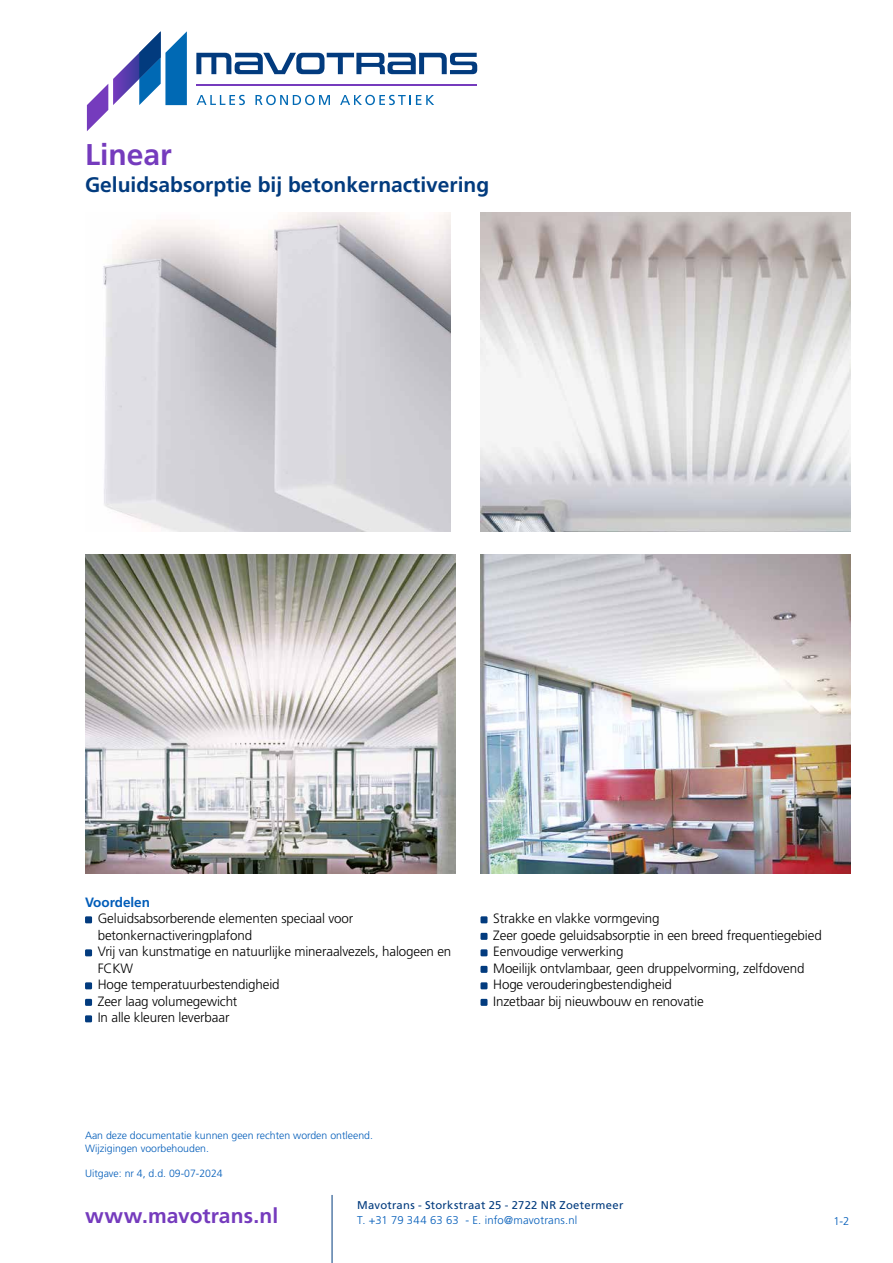
<style>
.page{position:relative;width:893px;height:1263px;background:#fff}
.page>*{position:absolute;margin:0;border:0;box-sizing:border-box;transform-origin:0 0}
.t1{font:700 30px "Frutiger LT Std";color:#753bbd}
.t2{font:700 21px "Frutiger LT Std";color:#023b7e}
.t3{font:700 21px "Frutiger LT Std";letter-spacing:.005em;color:#753bbd}
.t4{font:300 13.5px/16.5px "Frutiger LT Std";letter-spacing:-.01em;color:#000}
.t5{font:700 13.5px "Frutiger LT Std";color:#005cb9}
.t6{font:11.25px "Frutiger LT Std";letter-spacing:.025em;color:#023b7e}
.t7{font:300 11.25px "Frutiger LT Std";letter-spacing:.015em;color:#005cb9}
.t8{font:300 10.5px/12.6px "Frutiger LT Std";color:#005cb9}
</style>
<div class="page">
<div style="left:85px;top:916px;width:7px;height:7px;background:#023b7e"></div>
<div style="left:85px;top:949px;width:7px;height:7px;background:#023b7e"></div>
<div style="left:85px;top:982px;width:7px;height:7px;background:#023b7e"></div>
<div style="left:85px;top:999px;width:7px;height:7px;background:#023b7e"></div>
<div style="left:85px;top:1015px;width:7px;height:7px;background:#023b7e"></div>
<div style="left:480px;top:916px;width:7px;height:7px;background:#023b7e"></div>
<div style="left:480px;top:933px;width:7px;height:7px;background:#023b7e"></div>
<div style="left:480px;top:949px;width:7px;height:7px;background:#023b7e"></div>
<div style="left:480px;top:966px;width:7px;height:7px;background:#023b7e"></div>
<div style="left:480px;top:982px;width:7px;height:7px;background:#023b7e"></div>
<div style="left:480px;top:999px;width:7px;height:7px;background:#023b7e"></div>
<img style="left:480px;top:555px;width:370px;height:319px">
<img style="left:85px;top:555px;width:370px;height:319px">
<svg style="left:87px;top:31px;width:100px;height:100px"></svg>
<svg style="left:196px;top:53px;width:281px;height:21px"></svg>
<hr style="left:196px;top:84px;width:281px;height:1px;background:#753bbd">
<svg style="left:197px;top:95px;width:48px;height:10px"></svg>
<svg style="left:255px;top:95px;width:75px;height:10px"></svg>
<svg style="left:340px;top:95px;width:94px;height:10px"></svg>
<hr style="left:332px;top:1195px;width:1px;height:68px;background:#023b7e">
<img style="left:480px;top:213px;width:370px;height:318px">
<img style="left:103px;top:213px;width:348px;height:318px">
<h1 class="t1" style="left:85px;top:137px;width:88px">Linear</h1>
<h2 class="t2" style="left:85px;top:172px;width:406px">Geluidsabsorptie bij betonkernactivering</h2>
<p class="t5" style="left:85px;top:894px;width:67px">Voordelen</p>
<p class="t4" style="left:98px;top:911px;width:355px">Geluidsabsorberende elementen speciaal voor betonkernactiveringplafond<br>Vrij van kunstmatige en natuurlijke mineraalvezels, halogeen en FCKW<br>Hoge temperatuurbestendigheid<br>Zeer laag volumegewicht<br>In alle kleuren leverbaar</p>
<p class="t4" style="left:493px;top:911px;width:330px">Strakke en vlakke vormgeving<br>Zeer goede geluidsabsorptie in een breed frequentiegebied Eenvoudige verwerking<br>Moeilijk ontvlambaar, geen druppelvorming, zelfdovend Hoge verouderingbestendigheid<br>Inzetbaar bij nieuwbouw en renovatie</p>
<p class="t8" style="left:85px;top:1129px;width:289px">Aan deze documentatie kunnen geen rechten worden ontleend.<br>Wijzigingen voorbehouden.</p>
<p class="t8" style="left:85px;top:1167px;width:139px">Uitgave: nr 4, d.d. 09-07-2024</p>
<p class="t6" style="left:357px;top:1198px;width:268px">Mavotrans - Storkstraat 25 - 2722 NR Zoetermeer</p>
<h2 class="t3" style="left:85px;top:1203px;width:195px">www.mavotrans.nl</h2>
<p class="t7" style="left:357px;top:1213px;width:222px">T. +31 79 344 63 63 - E. info@mavotrans.nl</p>
<p class="t7" style="left:833px;top:1215px;width:18px">1-2</p>
</div>
